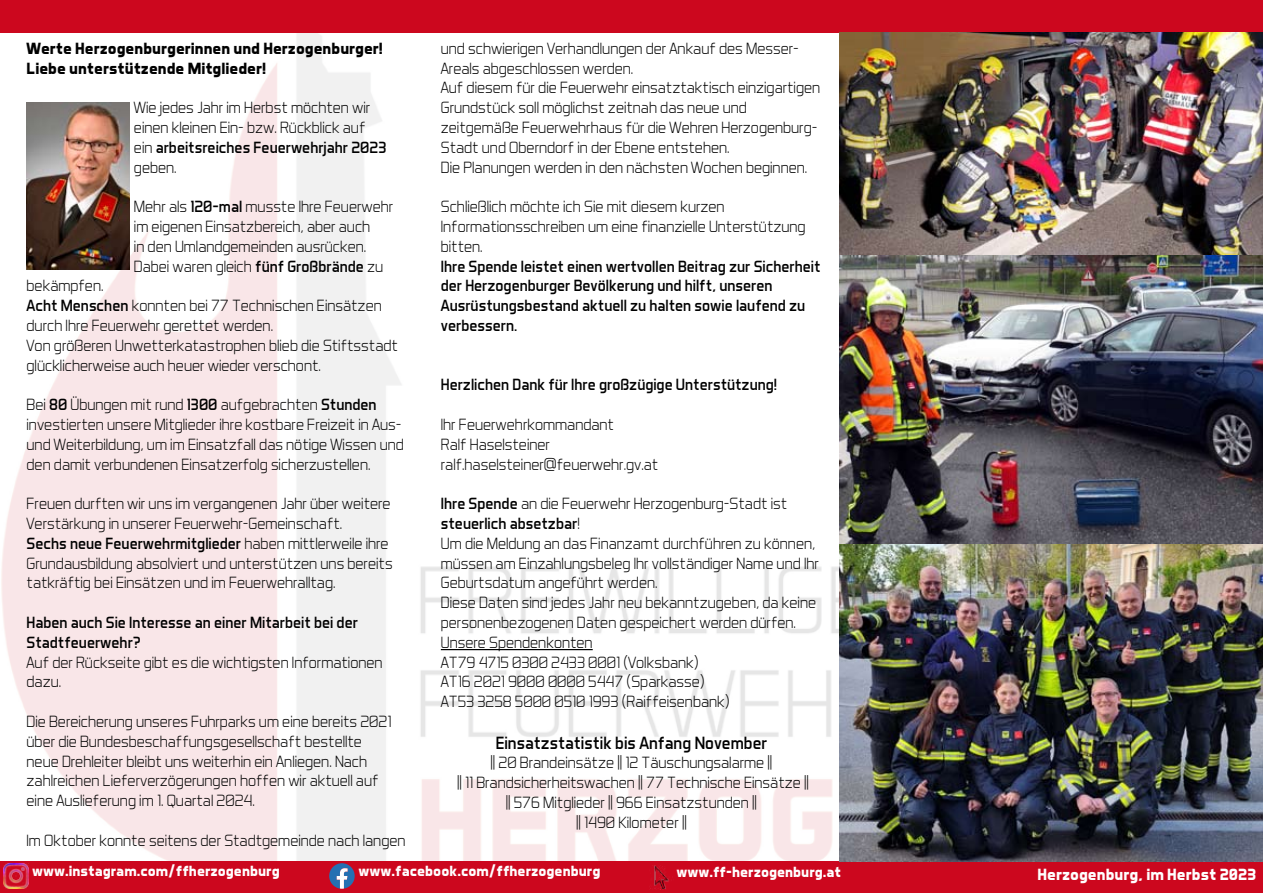
<style>
.page{position:relative;width:1263px;height:893px;background:#fff}
.page>*{position:absolute;margin:0;border:0;box-sizing:border-box;transform-origin:0 0}
.t1{font:18px "Aero Matics";color:#000}
.t2{font:300 16.5px/19.8px "Aero Matics";color:#000}
.t3{font:16.5px/19.8px "Aero Matics";color:#000}
.t4{font:700 16.5px/19.8px "Aero Matics";color:#000}
.t5{font:700 16.5px "Aero Matics";color:#fff}
.t6{font:700 15px "Aero Matics";color:#fff}
.s1{font-weight:400}
</style>
<div class="page">
<img style="left:1px;top:33px;width:838px;height:828px">
<div style="left:0;top:0;width:1263px;height:33px;background:#cc071e"></div>
<div style="left:0;top:861px;width:1263px;height:32px;background:#cc071e"></div>
<img style="left:27px;top:102px;width:103px;height:167px">
<hr style="left:441px;top:649px;width:152px;height:1px;background:#000">
<img style="left:3px;top:863px;width:26px;height:26px">
<svg style="left:329px;top:863px;width:26px;height:26px"></svg>
<img style="left:650px;top:865px;width:19px;height:24px">
<img style="left:839px;top:543px;width:424px;height:318px">
<img style="left:839px;top:33px;width:424px;height:510px">
<p class="t4" style="left:27px;top:38px;width:358px">Werte Herzogenburgerinnen und Herzogenburger!<br>Liebe unterstützende Mitglieder!</p>
<p class="t2" style="left:134px;top:97px;width:254px">Wie jedes Jahr im Herbst möchten wir einen kleinen Ein- bzw. Rückblick auf ein <span class="s1">arbeitsreiches Feuerwehrjahr 2023 </span>geben.</p>
<p class="t2" style="left:134px;top:196px;width:261px">Mehr als <span class="s1">120-mal</span> musste Ihre Feuerwehr im eigenen Einsatzbereich, aber auch<br>in den Umlandgemeinden ausrücken.<br>Dabei waren gleich <span class="s1">fünf Großbrände</span> zu</p>
<p class="t2" style="left:27px;top:276px;width:373px">bekämpfen.<br><span class="s1">Acht Menschen</span> konnten bei 77 Technischen Einsätzen durch Ihre Feuerwehr gerettet werden.<br>Von größeren Unwetterkatastrophen blieb die Stiftsstadt glücklicherweise auch heuer wieder verschont.</p>
<p class="t2" style="left:27px;top:394px;width:379px">Bei <span class="s1">80</span> Übungen mit rund <span class="s1">1300</span> aufgebrachten <span class="s1">Stunden </span>investierten unsere Mitglieder ihre kostbare Freizeit in Aus&shy;und Weiterbildung, um im Einsatzfall das nötige Wissen und den damit verbundenen Einsatzerfolg sicherzustellen.</p>
<p class="t2" style="left:27px;top:493px;width:368px">Freuen durften wir uns im vergangenen Jahr über weitere Verstärkung in unserer Feuerwehr-Gemeinschaft.<br><span class="s1">Sechs neue Feuerwehrmitglieder</span> haben mittlerweile ihre Grundausbildung absolviert und unterstützen uns bereits tatkräftig bei Einsätzen und im Feuerwehralltag.</p>
<p class="t3" style="left:27px;top:612px;width:333px">Haben auch Sie Interesse an einer Mitarbeit bei der<br>Stadtfeuerwehr?</p>
<p class="t2" style="left:27px;top:652px;width:357px">Auf der Rückseite gibt es die wichtigsten Informationen dazu.</p>
<p class="t2" style="left:27px;top:711px;width:366px">Die Bereicherung unseres Fuhrparks um eine bereits 2021 über die Bundesbeschaffungsgesellschaft bestellte neue Drehleiter bleibt uns weiterhin ein Anliegen. Nach zahlreichen Lieferverzögerungen hoffen wir aktuell auf eine Auslieferung im 1. Quartal 2024.</p>
<p class="t2" style="left:27px;top:830px;width:380px">Im Oktober konnte seitens der Stadtgemeinde nach langen</p>
<p class="t2" style="left:441px;top:38px;width:381px">und schwierigen Verhandlungen der Ankauf des Messer-Areals abgeschlossen werden.<br>Auf diesem für die Feuerwehr einsatztaktisch einzigartigen Grundstück soll möglichst zeitnah das neue und zeitgemäße Feuerwehrhaus für die Wehren Herzogenburg-Stadt und Oberndorf in der Ebene entstehen.<br>Die Planungen werden in den nächsten Wochen beginnen.</p>
<p class="t2" style="left:441px;top:196px;width:366px">Schließlich möchte ich Sie mit diesem kurzen<br>Informationsschreiben um eine finanzielle Unterstützung bitten.</p>
<p class="t3" style="left:441px;top:256px;width:381px">Ihre Spende leistet einen wertvollen Beitrag zur Sicherheit der Herzogenburger Bevölkerung und hilft, unseren Ausrüstungsbestand aktuell zu halten sowie laufend zu verbessern.</p>
<p class="t3" style="left:441px;top:375px;width:338px">Herzlichen Dank für Ihre großzügige Unterstützung!</p>
<p class="t2" style="left:441px;top:414px;width:219px">Ihr Feuerwehrkommandant<br>Ralf Haselsteiner ralf.haselsteiner@feuerwehr.gv.at</p>
<p class="t2" style="left:441px;top:493px;width:380px"><span class="s1">Ihre Spende</span> an die Feuerwehr Herzogenburg-Stadt ist <span class="s1">steuerlich absetzbar</span>!<br>Um die Meldung an das Finanzamt durchführen zu können, müssen am Einzahlungsbeleg Ihr vollständiger Name und Ihr Geburtsdatum angeführt werden.<br>Diese Daten sind jedes Jahr neu bekanntzugeben, da keine personenbezogenen Daten gespeichert werden dürfen.<br>Unsere Spendenkonten<br>AT79 4715 0300 2433 0001 (Volksbank)<br>AT16 2021 9000 0000 5447 (Sparkasse)<br>AT53 3258 5000 0510 1993 (Raiffeisenbank)</p>
<p class="t1" style="left:496px;top:732px;width:273px">Einsatzstatistik bis Anfang November</p>
<p class="t2" style="left:457px;top:753px;width:353px;text-align:center">|| 20 Brandeinsätze || 12 Täuschungsalarme ||<br>|| 11 Brandsicherheitswachen || 77 Technische Einsätze || || 576 Mitglieder || 966 Einsatzstunden ||<br>|| 1490 Kilometer ||</p>
<p class="t6" style="left:32px;top:862px;width:249px">www.instagram.com/ffherzogenburg</p>
<p class="t6" style="left:359px;top:862px;width:243px">www.facebook.com/ffherzogenburg</p>
<p class="t6" style="left:676px;top:863px;width:166px">www.ff-herzogenburg.at</p>
<p class="t5" style="left:1037px;top:864px;width:220px">Herzogenburg, im Herbst 2023</p>
</div>
